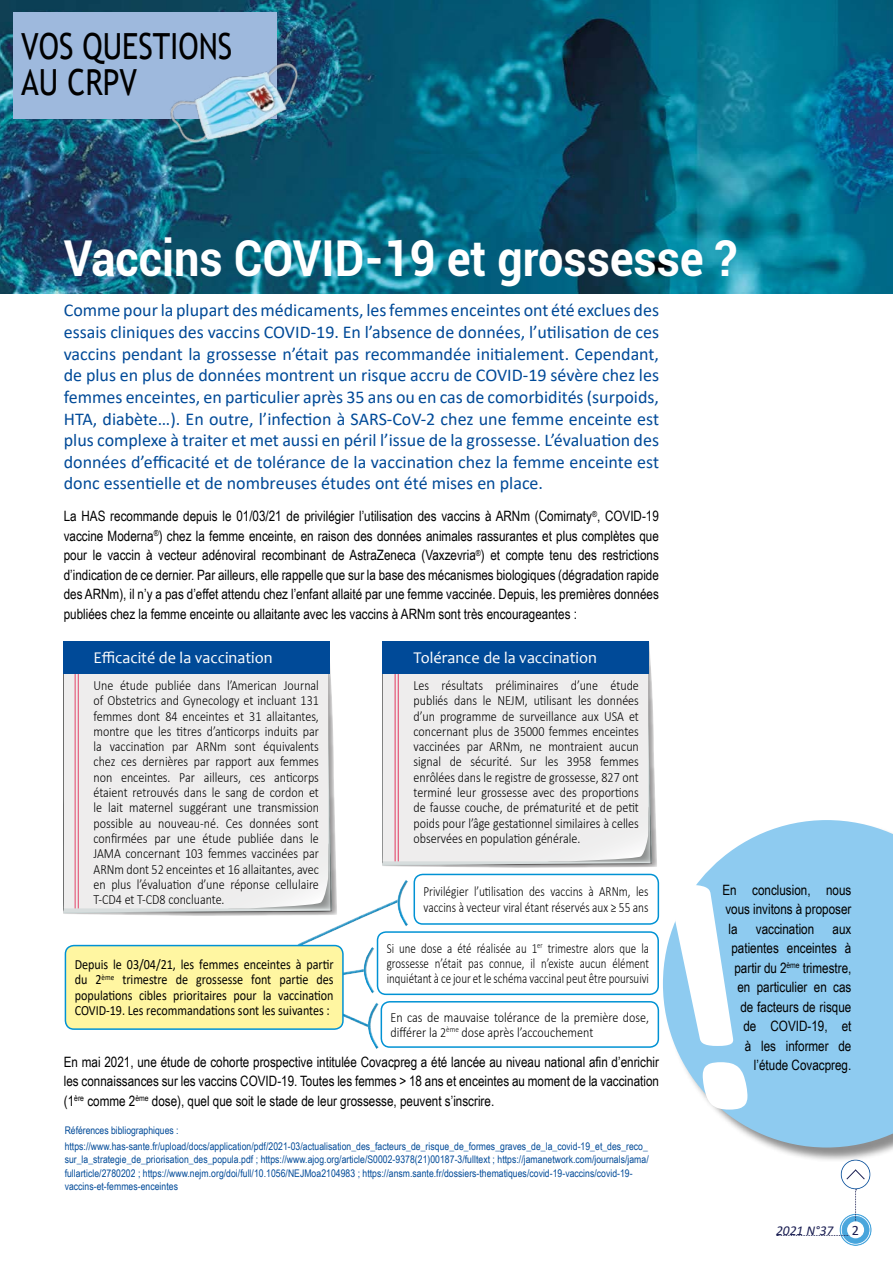
<style>
.page{position:relative;width:893px;height:1263px;background:#fff}
.page>*{position:absolute;margin:0;border:0;box-sizing:border-box;transform-origin:0 0}
.t1{font:700 49.5px "Roboto";color:#fff;scale:.91 1}
.t2{font:36px/36px "Trebuchet MS";color:#000;scale:.83 1}
.t3{font:18px/21.6px "Calibri";color:#004a98;text-align:justify}
.t4{font:16.5px "Candara";color:#fff}
.t5{font:14.25px/19.5px "Arial Narrow";color:#000;text-align:justify}
.t6{font:14.25px "Calibri";color:#1a1e52}
.t7{font:300 14.1px/15.3px "Calibri";color:#000;text-align:justify;scale:.86 1}
.t8{font:14.1px/15.3px "Calibri";color:#000;text-align:justify;scale:.86 1}
.t9{font:300 14.1px/15.3px "Calibri";color:#000;text-align:justify;scale:.78 1}
.t10{font:300 14.1px/15.3px "Calibri";color:#000;scale:.81 1}
.t11{font:italic 13.5px "Calibri";color:#1a1e52}
.t12{font:10.5px/13.5px "Arial Narrow";letter-spacing:.005em;color:#004a98}
</style>
<div class="page">
<div style="left:826px;top:1204px;width:56px;height:42px;background:#fff;opacity:.75"></div>
<div style="left:867px;top:1239px;width:15px;height:7px;background:#fff"></div>
<svg style="left:855px;top:1190px;width:2px;height:31px"></svg>
<svg style="left:846px;top:1169px;width:19px;height:11px"></svg>
<svg style="left:777px;top:1235px;width:72px;height:1px"></svg>
<div style="left:847px;top:1221px;width:17px;height:17px;background:#fff;border-radius:50%"></div>
<img style="left:0;top:0;width:893px;height:293px">
<div style="left:663px;top:820px;width:230px;height:342px;background:#000;opacity:.45"></div>
<svg style="left:663px;top:820px;width:230px;height:327px;fill:#8ecbf0"></svg>
<div style="left:13px;top:13px;width:263px;height:106px;background:#9eb9dd"></div>
<img style="left:165px;top:61px;width:141px;height:85px">
<svg style="left:64px;top:708px;width:272px;height:208px;background:#c9cbcb"></svg>
<div style="left:64px;top:673px;width:264px;height:235px;background:#eeeded"></div>
<hr style="left:75px;top:653px;width:1px;height:255px;background:#e55b7b">
<hr style="left:78px;top:653px;width:1px;height:255px;background:#e55b7b">
<svg style="left:413px;top:693px;width:244px;height:175px"></svg>
<div style="left:383px;top:673px;width:265px;height:188px;background:#eeeded"></div>
<hr style="left:395px;top:646px;width:1px;height:215px;background:#e55b7b">
<hr style="left:398px;top:646px;width:1px;height:215px;background:#e55b7b">
<div style="left:64px;top:641px;width:266px;height:32px;background:#004a98"></div>
<div style="left:383px;top:641px;width:266px;height:32px;background:#004a98"></div>
<div style="left:65px;top:945px;width:278px;height:84px;background:#fff6a1;border-radius:9px"></div>
<div style="left:65px;top:945px;width:279px;height:85px;border:2px solid #0092d4;border-radius:9px"></div>
<svg style="left:279px;top:855px;width:134px;height:194px"></svg>
<div style="left:384px;top:868px;width:38px;height:60px;background:#fff"></div>
<div style="left:395px;top:877px;width:19px;height:51px;background:#000;opacity:.75"></div>
<div style="left:414px;top:874px;width:245px;height:51px;border:2px solid #0092d4;border-radius:9px"></div>
<div style="left:377px;top:932px;width:281px;height:62px;background:#fff;border-radius:9px"></div>
<div style="left:377px;top:931px;width:282px;height:64px;border:2px solid #0092d4;border-radius:9px"></div>
<div style="left:381px;top:1002px;width:277px;height:45px;background:#fff;border-radius:9px"></div>
<div style="left:381px;top:1001px;width:278px;height:47px;border:2px solid #0092d4;border-radius:9px"></div>
<svg style="left:669px;top:885px;width:78px;height:224px"></svg>
<h2 class="t2" style="left:21px;top:28px;width:256px">VOS QUESTIONS<br>AU CRPV</h2>
<h1 class="t1" style="left:64px;top:223px;width:741px">Vaccins COVID-19 et grossesse ?</h1>
<p class="t3" style="left:64px;top:299px;width:597px">Comme pour la plupart des médicaments, les femmes enceintes ont été exclues des essais cliniques des vaccins COVID-19. En l’absence de données, l’utilisation de ces vaccins pendant la grossesse n’était pas recommandée initialement. Cependant, de plus en plus de données montrent un risque accru de COVID-19 sévère chez les femmes enceintes, en particulier après 35 ans ou en cas de comorbidités (surpoids, HTA, diabète…). En outre, l’infection à SARS-CoV-2 chez une femme enceinte est plus complexe à traiter et met aussi en péril l’issue de la grossesse. L’évaluation des données d’efficacité et de tolérance de la vaccination chez la femme enceinte est donc essentielle et de nombreuses études ont été mises en place.</p>
<p class="t5" style="left:64px;top:506px;width:597px">La HAS recommande depuis le 01/03/21 de privilégier l’utilisation des vaccins à ARNm (Comirnaty<sup>®</sup>, COVID-19 vaccine Moderna<sup>®</sup>) chez la femme enceinte, en raison des données animales rassurantes et plus complètes que pour le vaccin à vecteur adénoviral recombinant de AstraZeneca (Vaxzevria<sup>®</sup>) et compte tenu des restrictions d’indication de ce dernier. Par ailleurs, elle rappelle que sur la base des mécanismes biologiques (dégradation rapide des ARNm), il n’y a pas d’effet attendu chez l’enfant allaité par une femme vaccinée. Depuis, les premières données publiées chez la femme enceinte ou allaitante avec les vaccins à ARNm sont très encourageantes :</p>
<p class="t4" style="left:94px;top:647px;width:180px">Efficacité de la vaccination</p>
<p class="t4" style="left:413px;top:647px;width:185px">Tolérance de la vaccination</p>
<p class="t7" style="left:94px;top:677px;width:264px">Une étude publiée dans l’American Journal of Obstetrics and Gynecology et incluant 131 femmes dont 84 enceintes et 31 allaitantes, montre que les titres d’anticorps induits par la vaccination par ARNm sont équivalents chez ces dernières par rapport aux femmes non enceintes. Par ailleurs, ces anticorps étaient retrouvés dans le sang de cordon et le lait maternel suggérant une transmission possible au nouveau-né. Ces données sont confirmées par une étude publiée dans le JAMA concernant 103 femmes vaccinées par ARNm dont 52 enceintes et 16 allaitantes, avec en plus l’évaluation d’une réponse cellulaire T-CD4 et T-CD8 concluante.</p>
<p class="t7" style="left:414px;top:677px;width:264px">Les résultats préliminaires d’une étude publiés dans le NEJM, utilisant les données d’un programme de surveillance aux USA et concernant plus de 35000 femmes enceintes vaccinées par ARNm, ne montraient aucun signal de sécurité. Sur les 3958 femmes enrôlées dans le registre de grossesse, 827 ont terminé leur grossesse avec des proportions de fausse couche, de prématurité et de petit poids pour l’âge gestationnel similaires à celles observées en population générale.</p>
<p class="t10" style="left:424px;top:884px;width:279px">Privilégier l’utilisation des vaccins à ARNm, les vaccins à vecteur viral étant réservés aux ≥ 55 ans</p>
<p class="t9" style="left:387px;top:940px;width:338px">Si une dose a été réalisée au 1<sup>er</sup> trimestre alors que la grossesse n’était pas connue, il n’existe aucun élément inquiétant à ce jour et le schéma vaccinal peut être poursuivi</p>
<p class="t7" style="left:391px;top:1009px;width:302px">En cas de mauvaise tolérance de la première dose, différer la 2<sup>ème</sup> dose après l’accouchement</p>
<p class="t8" style="left:75px;top:956px;width:303px">Depuis le 03/04/21, les femmes enceintes à partir du 2<sup>ème</sup> trimestre de grossesse font partie des populations cibles prioritaires pour la vaccination COVID-19. Les recommandations sont les suivantes :</p>
<p class="t5" style="left:64px;top:1051px;width:597px">En mai 2021, une étude de cohorte prospective intitulée Covacpreg a été lancée au niveau national afin d’enrichir les connaissances sur les vaccins COVID-19. Toutes les femmes &gt; 18 ans et enceintes au moment de la vaccination (1<sup>ère</sup> comme 2<sup>ème</sup> dose), quel que soit le stade de leur grossesse, peuvent s’inscrire.</p>
<p class="t12" style="left:65px;top:1122px;width:585px;line-height:15.6px">Références bibliographiques : https://www.has-sante.fr/upload/docs/application/pdf/2021-03/actualisation_des_facteurs_de_risque_de_formes_graves_de_la_covid-19_et_des_reco_</p>
<p class="t12" style="left:65px;top:1152px;width:586px">sur_la_strategie_de_priorisation_des_popula.pdf ; https://www.ajog.org/article/S0002-9378(21)00187-3/fulltext ; https://jamanetwork.com/journals/jama/ fullarticle/2780202 ; https://www.nejm.org/doi/full/10.1056/NEJMoa2104983 ; https://ansm.sante.fr/dossiers-thematiques/covid-19-vaccins/covid-19- vaccins-et-femmes-enceintes</p>
<p class="t5" style="left:722px;top:879px;width:130px">En conclusion, nous vous invitons à proposer la</p>
<p class="t5" style="left:756px;top:918px;width:60px">vaccination</p>
<p class="t5" style="left:731px;top:918px;width:121px;text-align:right">aux<br>patientes enceintes à partir du 2<sup>ème</sup> trimestre, en particulier en cas de facteurs de risque de COVID-19, et<br>à les informer de l’étude Covacpreg.</p>
<p class="t11" style="left:776px;top:1221px;width:59px">2021 N°37</p>
<p class="t6" style="left:852px;top:1220px;width:9px">2</p>
</div>
